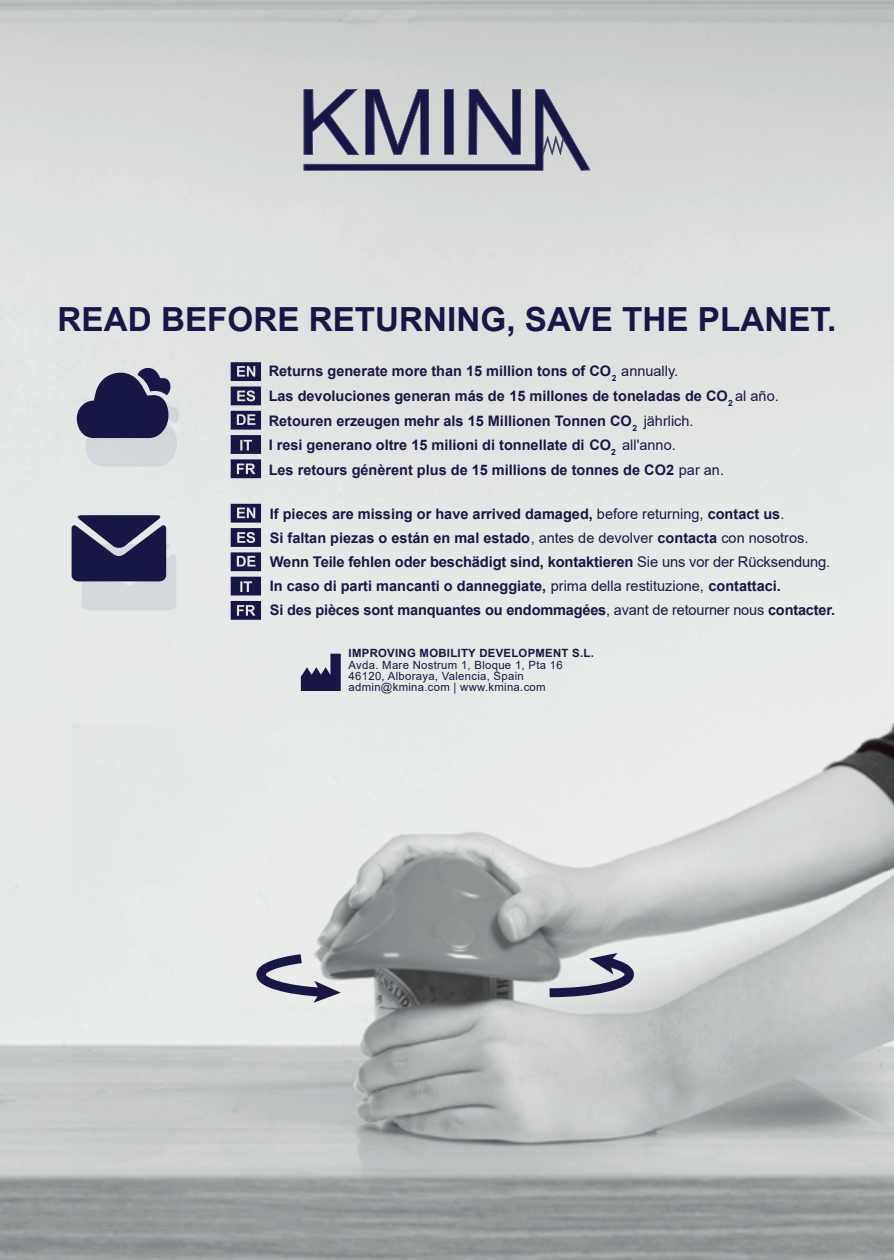
<style>
.page{position:relative;width:894px;height:1260px;background:#fff}
.page>*{position:absolute;margin:0;border:0;box-sizing:border-box;transform-origin:0 0}
.t1{font:700 33.3px "Arial";color:#171746}
.t2{font:700 14.7px "Arial";letter-spacing:-.01em;color:#171746}
.t3{font:700 14.4px/24.6px "Arial";color:#171746}
.t4{font:14.1px/18px "Arial";letter-spacing:.02em;color:#171746;text-align:center}
.t5{font:11.4px/11.4px "Arial";letter-spacing:.025em;color:#171746}
.t6{font:700 11.4px "Arial";letter-spacing:.025em;color:#171746}
.s1{font-weight:400}
</style>
<div class="page">
<img style="left:0;top:0;width:894px;height:1260px">
<svg style="left:304px;top:89px;width:286px;height:82px;background:#8e8fa0"></svg>
<svg style="left:301px;top:654px;width:40px;height:37px"></svg>
<svg style="left:231px;top:362px;width:30px;height:19px"></svg>
<svg style="left:231px;top:387px;width:30px;height:18px"></svg>
<svg style="left:231px;top:411px;width:30px;height:67px;background:#535475"></svg>
<svg style="left:231px;top:504px;width:30px;height:67px;background:#5a5b7a"></svg>
<svg style="left:231px;top:577px;width:30px;height:18px"></svg>
<svg style="left:231px;top:601px;width:30px;height:19px"></svg>
<svg style="left:75px;top:368px;width:104px;height:98px;background:#7c7e96"></svg>
<svg style="left:72px;top:515px;width:104px;height:95px;background:#6f708b"></svg>
<svg style="left:252px;top:949px;width:89px;height:54px;background:#a8aab5"></svg>
<svg style="left:541px;top:951px;width:97px;height:51px;background:#a5a7b2"></svg>
<h1 class="t1" style="left:58px;top:296px;width:780px">READ BEFORE RETURNING, SAVE THE PLANET.</h1>
<p class="t3" style="left:269px;top:359px;width:512px">Returns generate more than 15 million tons of CO<sub>2</sub> <span class="s1">annually.<br></span>Las devoluciones generan más de 15 millones de toneladas de CO<sub>2</sub> <span class="s1">al año.<br></span>Retouren erzeugen mehr als 15 Millionen Tonnen CO<sub>2</sub> <span class="s1">jährlich.<br></span>I resi generano oltre 15 milioni di tonnellate di CO<sub>2</sub> <span class="s1">all'anno.<br></span>Les retours génèrent plus de 15 millions de tonnes de CO2 <span class="s1">par an.</span></p>
<p class="t3" style="left:270px;top:502px;width:540px">If pieces are missing or have arrived damaged, <span class="s1">before returning,</span> contact us<span class="s1">.<br></span>Si faltan piezas o están en mal estado<span class="s1">, antes de devolver</span> contacta <span class="s1">con nosotros.</span></p>
<p class="t2" style="left:270px;top:551px;width:562px">Wenn Teile fehlen oder beschädigt sind, kontaktieren <span class="s1">Sie uns vor der Rücksendung.</span></p>
<p class="t3" style="left:270px;top:574px;width:567px">In caso di parti mancanti o danneggiate, <span class="s1">prima della restituzione,</span> contattaci.<br>Si des pièces sont manquantes ou endommagées<span class="s1">, avant de retourner nous</span> contacter.</p>
<p class="t4" style="left:390px;top:308px;width:162px">MANUAL DE USUARIO<br>BENUTZERHANDBUCH</p>
<p class="t4" style="left:383px;top:362px;width:168px">MANUEL D'UTILISATION</p>
<p class="t6" style="left:349px;top:645px;width:247px">IMPROVING MOBILITY DEVELOPMENT S.L.</p>
<p class="t5" style="left:349px;top:659px;width:216px">Avda. Mare Nostrum 1, Bloque 1, Pta 16<br>46120, Alboraya, Valencia, Spain admin@kmina.com | www.kmina.com</p>
</div>
